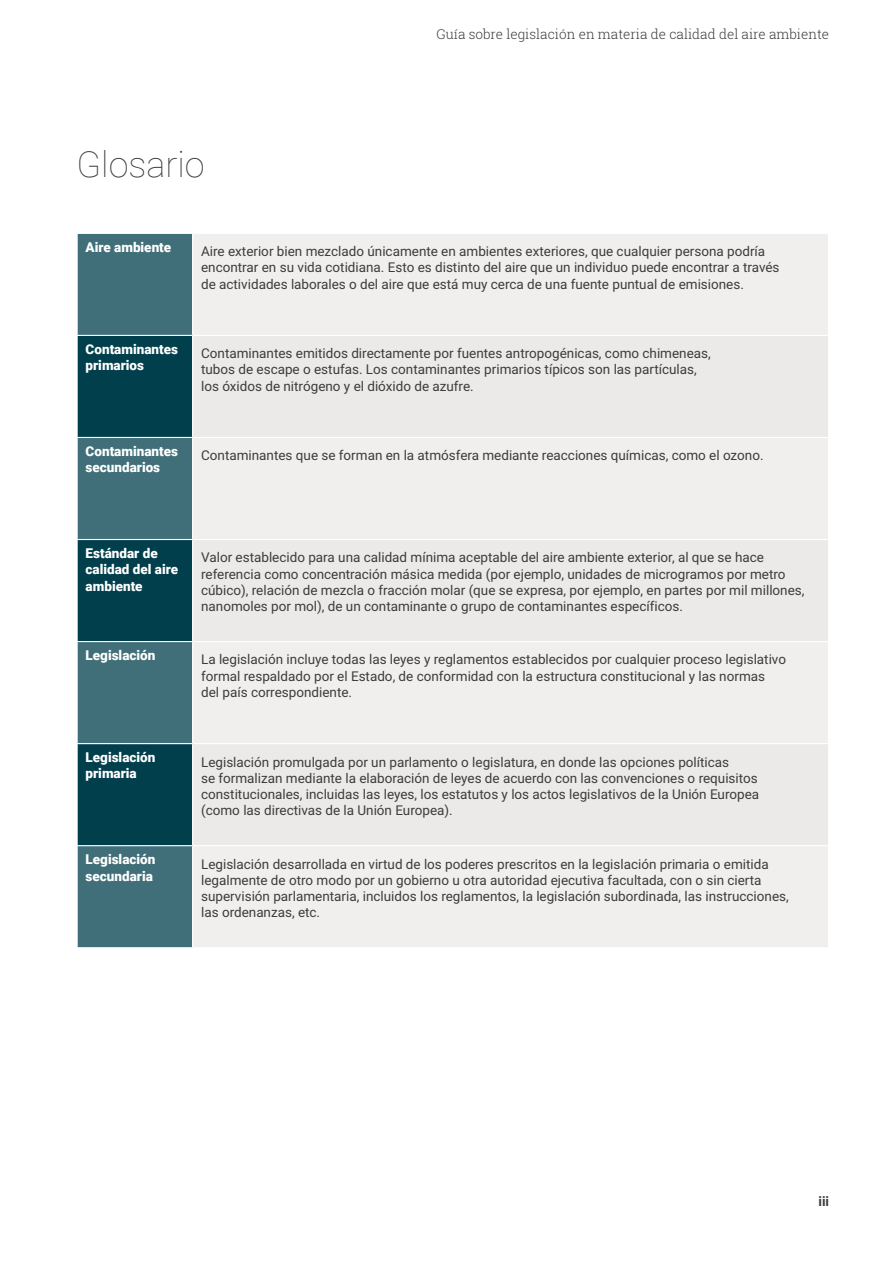
<style>
.page{position:relative;width:893px;height:1263px;background:#fff}
.page>*{position:absolute;margin:0;border:0;box-sizing:border-box;transform-origin:0 0}
.t1{font:100 36px "Roboto";color:#3c3c3b}
.t2{font:13.5px/16.2px "Roboto";color:#3c3c3b}
.t3{font:900 13.5px/16.2px "Roboto";color:#fff}
.t4{font:300 13.5px "Roboto Slab";color:#3c3c3b}
.t5{font:700 13.5px "Roboto";color:#3c3c3b}
</style>
<div class="page">
<div style="left:78px;top:234px;width:114px;height:713px;background:#416f79"></div>
<div style="left:193px;top:234px;width:635px;height:713px;background:#f0efee"></div>
<svg style="left:78px;top:336px;width:114px;height:509px;background:#1a525e"></svg>
<div style="left:193px;top:336px;width:635px;height:509px;background:#ebeae8"></div>
<hr style="left:77px;top:335px;width:116px;height:1px;background:#fff">
<hr style="left:193px;top:335px;width:636px;height:1px;background:#fff">
<hr style="left:77px;top:437px;width:116px;height:1px;background:#fff">
<hr style="left:193px;top:437px;width:636px;height:1px;background:#fff">
<hr style="left:77px;top:539px;width:116px;height:1px;background:#fff">
<hr style="left:193px;top:539px;width:636px;height:1px;background:#fff">
<hr style="left:77px;top:641px;width:116px;height:1px;background:#fff">
<hr style="left:193px;top:641px;width:636px;height:1px;background:#fff">
<hr style="left:77px;top:743px;width:116px;height:1px;background:#fff">
<hr style="left:193px;top:743px;width:636px;height:1px;background:#fff">
<hr style="left:77px;top:845px;width:116px;height:1px;background:#fff">
<hr style="left:193px;top:845px;width:636px;height:1px;background:#fff">
<h1 class="t1" style="left:77px;top:139px;width:130px">Glosario</h1>
<p class="t4" style="left:436px;top:24px;width:394px">Guía sobre legislación en materia de calidad del aire ambiente</p>
<p class="t3" style="left:86px;top:239px;width:87px">Aire ambiente</p>
<p class="t2" style="left:201px;top:243px;width:580px">Aire exterior bien mezclado únicamente en ambientes exteriores, que cualquier persona podría encontrar en su vida cotidiana. Esto es distinto del aire que un individuo puede encontrar a través de actividades laborales o del aire que está muy cerca de una fuente puntual de emisiones.</p>
<p class="t3" style="left:86px;top:341px;width:94px">Contaminantes primarios</p>
<p class="t2" style="left:201px;top:345px;width:511px">Contaminantes emitidos directamente por fuentes antropogénicas, como chimeneas, tubos de escape o estufas. Los contaminantes primarios típicos son las partículas, los óxidos de nitrógeno y el dióxido de azufre.</p>
<p class="t3" style="left:86px;top:443px;width:94px">Contaminantes secundarios</p>
<p class="t2" style="left:201px;top:447px;width:564px">Contaminantes que se forman en la atmósfera mediante reacciones químicas, como el ozono.</p>
<p class="t3" style="left:86px;top:545px;width:94px">Estándar de calidad del aire ambiente</p>
<p class="t2" style="left:201px;top:549px;width:605px">Valor establecido para una calidad mínima aceptable del aire ambiente exterior, al que se hace referencia como concentración másica medida (por ejemplo, unidades de microgramos por metro cúbico), relación de mezcla o fracción molar (que se expresa, por ejemplo, en partes por mil millones, nanomoles por mol), de un contaminante o grupo de contaminantes específicos.</p>
<p class="t3" style="left:86px;top:647px;width:71px">Legislación</p>
<p class="t2" style="left:201px;top:651px;width:586px">La legislación incluye todas las leyes y reglamentos establecidos por cualquier proceso legislativo formal respaldado por el Estado, de conformidad con la estructura constitucional y las normas del país correspondiente.</p>
<p class="t3" style="left:86px;top:749px;width:71px">Legislación primaria</p>
<p class="t2" style="left:201px;top:753px;width:560px">Legislación promulgada por un parlamento o legislatura, en donde las opciones políticas<br>se formalizan mediante la elaboración de leyes de acuerdo con las convenciones o requisitos constitucionales, incluidas las leyes, los estatutos y los actos legislativos de la Unión Europea (como las directivas de la Unión Europea).</p>
<p class="t3" style="left:86px;top:851px;width:71px">Legislación secundaria</p>
<p class="t2" style="left:201px;top:855px;width:589px">Legislación desarrollada en virtud de los poderes prescritos en la legislación primaria o emitida legalmente de otro modo por un gobierno u otra autoridad ejecutiva facultada, con o sin cierta supervisión parlamentaria, incluidos los reglamentos, la legislación subordinada, las instrucciones, las ordenanzas, etc.</p>
<p class="t5" style="left:818px;top:1192px;width:12px">iii</p>
</div>
